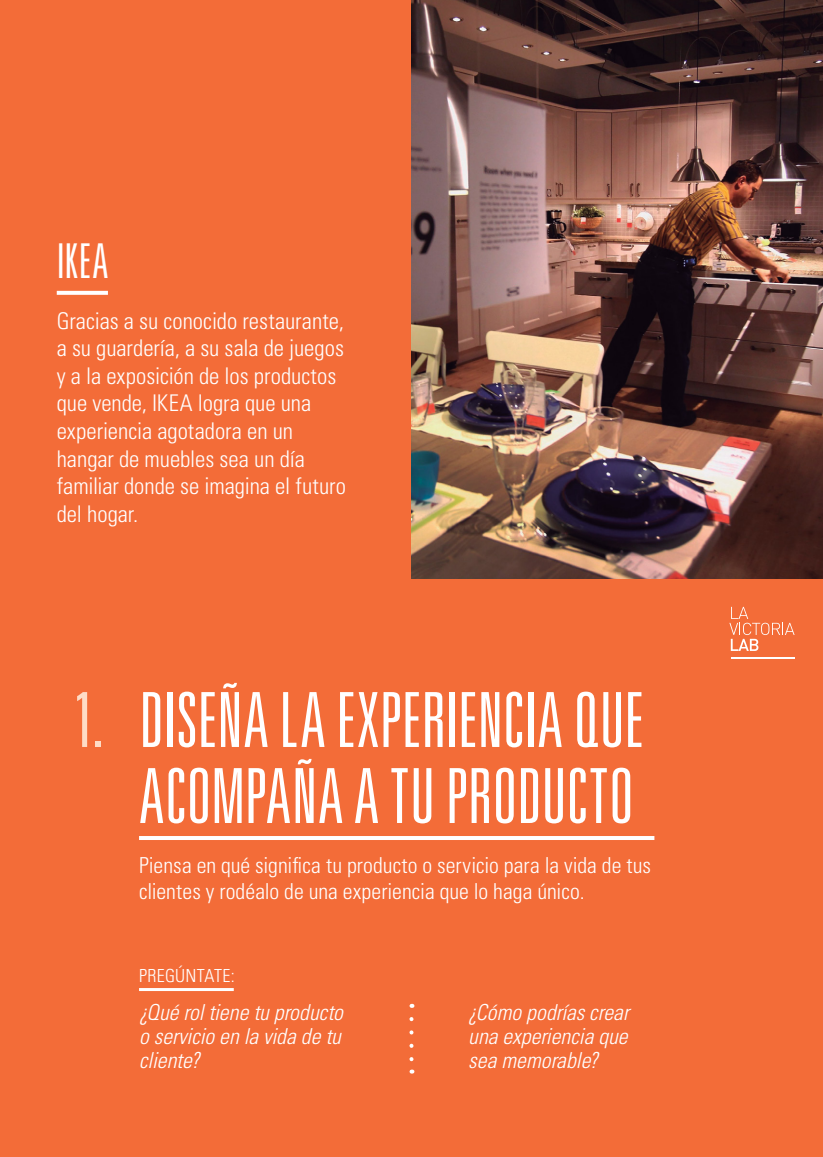
<style>
.page{position:relative;width:823px;height:1157px;background:#fff}
.page>*{position:absolute;margin:0;border:0;box-sizing:border-box;transform-origin:0 0}
.t1{font:300 ultra-condensed 76px/76px "Univers LT Std";color:#fff}
.t2{font:300 ultra-condensed 76px "Univers LT Std";color:#fedcc6}
.t3{font:300 ultra-condensed 48px "Univers LT Std";color:#fff}
.t4{font:300 condensed 23px/27.6px "Univers LT Std";color:#fff}
.t5{font:300 condensed 22px/26.4px "Univers LT Std";color:#fff}
.t6{font:italic 300 condensed 22px/24px "Univers LT Std";color:#fff;text-align:justify}
.t7{font:300 condensed 18px "Univers LT Std";letter-spacing:.015em;color:#fff}
</style>
<div class="page">
<div style="left:0;top:578px;width:822px;height:579px;background:#f36c38"></div>
<hr style="left:139px;top:836px;width:515px;height:4px;background:#fff">
<hr style="left:139px;top:988px;width:95px;height:3px;background:#fff">
<svg style="left:409px;top:1019px;width:4px;height:54px"></svg>
<svg style="left:729px;top:607px;width:65px;height:44px"></svg>
<hr style="left:730px;top:657px;width:64px;height:1px;background:#fff">
<div style="left:0;top:0;width:822px;height:578px;background:#f36c38"></div>
<svg style="left:57px;top:291px;width:51px;height:4px"></svg>
<img style="left:411px;top:0;width:411px;height:578px">
<h2 class="t3" style="left:57px;top:236px;width:53px">IKEA</h2>
<p class="t4" style="left:57px;top:306px;width:290px">Gracias a su conocido restaurante, a su guardería, a su sala de juegos y a la exposición de los productos que vende, IKEA logra que una experiencia agotadora en un hangar de muebles sea un día familiar donde se imagina el futuro del hogar.</p>
<h1 class="t2" style="left:73px;top:680px;width:31px">1.</h1>
<h1 class="t1" style="left:139px;top:682px;width:506px">DISEÑA LA EXPERIENCIA QUE<br>ACOMPAÑA A TU PRODUCTO</h1>
<p class="t5" style="left:139px;top:852px;width:513px">Piensa en qué significa tu producto o servicio para la vida de tus clientes y rodéalo de una experiencia que lo haga único.</p>
<p class="t7" style="left:139px;top:965px;width:97px">PREGÚNTATE:</p>
<p class="t6" style="left:139px;top:1000px;width:205px">¿Qué rol tiene tu producto o servicio en la vida de tu cliente?</p>
<p class="t6" style="left:468px;top:1000px;width:162px">¿Cómo podrías crear una experiencia que sea memorable?</p>
</div>
